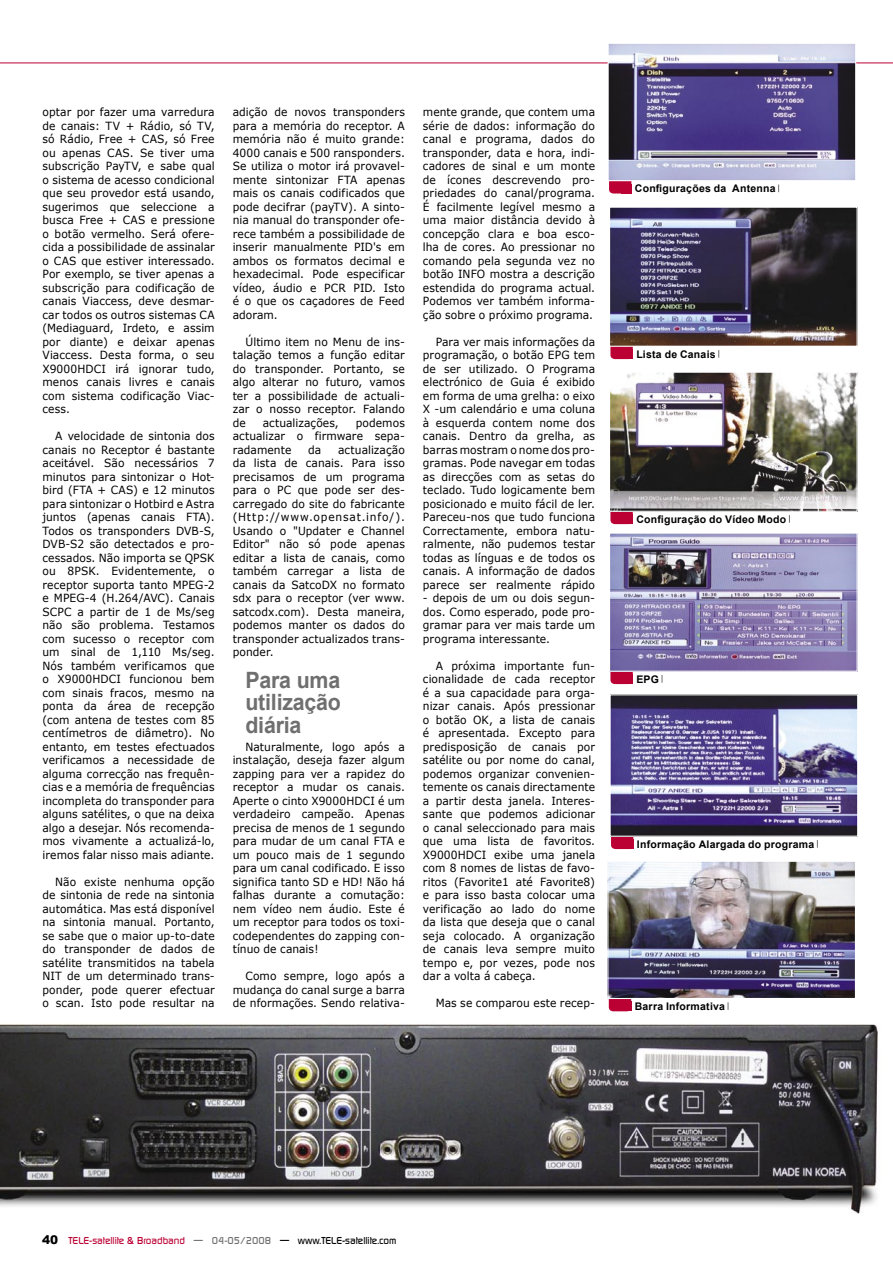
<style>
.page{position:relative;width:893px;height:1263px;background:#fff}
.page>*{position:absolute;margin:0;border:0;box-sizing:border-box;transform-origin:0 0}
.Subtitel{font:700 22.5px "Arial";letter-spacing:-.01em;color:#6f6f6f;scale:.95 1}
.Text{font:11.25px/13.5px "Verdana";letter-spacing:.005em;color:#000;text-align:justify;scale:.95 1}
.Bilduntertitel{font:700 10.5px "Arial";letter-spacing:.02em;color:#000}
.t1{font:500 9.75px "Digital";color:#bb0034}
.s1{font-family:"Arial";font-weight:900;font-size:12px;color:#000}
.s2{color:#6f6f6f}
.s3{color:#000}
</style>
<div class="page">
<img style="left:0;top:1024px;width:878px;height:190px">
<hr style="left:0;top:63px;width:893px;height:1px;background:#bb0034">
<svg style="left:609px;top:999px;width:22px;height:12px"></svg>
<div style="left:621px;top:1001px;width:10px;height:10px;background:#bb0034"></div>
<svg style="left:609px;top:181px;width:22px;height:13px"></svg>
<div style="left:621px;top:184px;width:10px;height:10px;background:#bb0034"></div>
<img style="left:610px;top:45px;width:244px;height:134px">
<div style="left:608px;top:43px;width:248px;height:138px;border:1px solid #fff"></div>
<svg style="left:610px;top:347px;width:23px;height:12px"></svg>
<div style="left:623px;top:349px;width:10px;height:10px;background:#bb0034"></div>
<img style="left:611px;top:209px;width:245px;height:136px">
<div style="left:609px;top:207px;width:249px;height:140px;border:1px solid #fff"></div>
<svg style="left:610px;top:672px;width:23px;height:12px"></svg>
<div style="left:623px;top:674px;width:10px;height:10px;background:#bb0034"></div>
<img style="left:611px;top:534px;width:245px;height:136px">
<div style="left:609px;top:532px;width:249px;height:140px;border:1px solid #fff"></div>
<svg style="left:611px;top:837px;width:22px;height:12px"></svg>
<div style="left:623px;top:839px;width:10px;height:10px;background:#bb0034"></div>
<img style="left:612px;top:696px;width:244px;height:139px">
<div style="left:610px;top:694px;width:248px;height:143px;border:1px solid #fff"></div>
<img style="left:609px;top:863px;width:245px;height:134px">
<div style="left:607px;top:861px;width:249px;height:138px;border:1px solid #fff"></div>
<svg style="left:610px;top:512px;width:23px;height:12px"></svg>
<div style="left:623px;top:514px;width:10px;height:10px;background:#bb0034"></div>
<img style="left:611px;top:374px;width:245px;height:136px">
<div style="left:609px;top:372px;width:249px;height:140px;border:1px solid #fff"></div>
<p class="Text" style="left:43px;top:105px;width:183px">optar por fazer uma varredura de canais: TV + Rádio, só TV, só Rádio, Free + CAS, só Free ou apenas CAS. Se tiver uma subscrição PayTV, e sabe qual o sistema de acesso condicional que seu provedor está usando, sugerimos que seleccione a busca Free + CAS e pressione o botão vermelho. Será ofere&shy;cida a possibilidade de assinalar o CAS que estiver interessado.<br>Por exemplo, se tiver apenas a subscrição para codificação de canais Viaccess, deve desmar&shy;car todos os outros sistemas CA (Mediaguard, Irdeto, e assim por diante) e deixar apenas Viaccess. Desta forma, o seu X9000HDCI irá ignorar tudo, menos canais livres e canais com sistema codificação Viac&shy;cess.</p>
<p class="Text" style="left:43px;top:429px;width:183px;text-indent:13px">A velocidade de sintonia dos canais no Receptor é bastante aceitável. São necessários 7 minutos para sintonizar o Hot&shy;bird (FTA + CAS) e 12 minutos para sintonizar o Hotbird e Astra juntos (apenas canais FTA).<br>Todos os transponders DVB-S, DVB-S2 são detectados e pro&shy;cessados. Não importa se QPSK ou 8PSK. Evidentemente, o receptor suporta tanto MPEG-2 e MPEG-4 (H.264/AVC). Canais SCPC a partir de 1 de Ms/seg não são problema. Testamos com sucesso o receptor com um sinal de 1,110 Ms/seg.<br>Nós também verificamos que o X9000HDCI funcionou bem com sinais fracos, mesmo na ponta da área de recepção (com antena de testes com 85 centímetros de diâmetro). No entanto, em testes efectuados verificamos a necessidade de alguma correcção nas frequên&shy;cias e a memória de frequências incompleta do transponder para alguns satélites, o que na deixa algo a desejar. Nós recomenda&shy;mos vivamente a actualizá-lo, iremos falar nisso mais adiante.</p>
<p class="Text" style="left:43px;top:875px;width:183px;text-indent:13px">Não existe nenhuma opção de sintonia de rede na sintonia automática. Mas está disponível na sintonia manual. Portanto, se sabe que o maior up-to-date do transponder de dados de satélite transmitidos na tabela NIT de um determinado trans&shy;ponder, pode querer efectuar o scan. Isto pode resultar na</p>
<p class="Text" style="left:233px;top:105px;width:183px">adição de novos transponders para a memória do receptor. A memória não é muito grande:<br>4000 canais e 500 ransponders.<br>Se utiliza o motor irá provavel&shy;mente sintonizar FTA apenas mais os canais codificados que pode decifrar (payTV). A sinto&shy;nia manual do transponder ofe&shy;rece também a possibilidade de inserir manualmente PID's em ambos os formatos decimal e hexadecimal. Pode especificar vídeo, áudio e PCR PID. Isto é o que os caçadores de Feed adoram.</p>
<p class="Text" style="left:233px;top:335px;width:183px;text-indent:13px">Último item no Menu de ins&shy;talação temos a função editar do transponder. Portanto, se algo alterar no futuro, vamos ter a possibilidade de actuali&shy;zar o nosso receptor. Falando de</p>
<p class="Text" style="left:263px;top:416px;width:82px">actualizações,</p>
<p class="Text" style="left:233px;top:416px;width:183px;text-indent:123px">podemos actualizar o firmware sepa&shy;radamente</p>
<p class="Text" style="left:233px;top:443px;width:183px;text-indent:105px">actualização da lista de canais. Para isso precisamos de um programa para o PC que pode ser des&shy;carregado do site do fabricante (Http://www.opensat.info/).<br>Usando o "Updater e Channel Editor" não só pode apenas editar a lista de canais, como também carregar a lista de canais da SatcoDX no formato sdx para o receptor (ver www. satcodx.com). Desta maneira, podemos manter os dados do transponder actualizados trans&shy;ponder.</p>
<p class="Subtitel" style="left:245px;top:665px;width:101px">Para uma</p>
<p class="Subtitel" style="left:245px;top:688px;width:102px">utilização</p>
<p class="Subtitel" style="left:245px;top:710px;width:60px">diária</p>
<p class="Text" style="left:233px;top:740px;width:183px;text-indent:13px">Naturalmente, logo após a instalação, deseja fazer algum zapping para ver a rapidez do receptor a mudar os canais.<br>Aperte o cinto X9000HDCI é um verdadeiro campeão. Apenas precisa de menos de 1 segundo para mudar de um canal FTA e um pouco mais de 1 segundo para um canal codificado. E isso significa tanto SD e HD! Não há falhas durante a comutação: nem vídeo nem áudio. Este é um receptor para todos os toxi&shy;codependentes do zapping con&shy;tínuo de canais!</p>
<p class="Text" style="left:233px;top:969px;width:183px;text-indent:13px">Como sempre, logo após a mudança do canal surge a barra de nformações. Sendo relativa-</p>
<p class="Text" style="left:308px;top:443px;width:15px">da</p>
<p class="Text" style="left:423px;top:105px;width:183px">mente grande, que contem uma série de dados: informação do canal e programa, dados do transponder, data e hora, indi&shy;cadores de sinal e um monte de ícones descrevendo pro&shy;priedades do canal/programa.<br>É facilmente legível mesmo a uma maior distância devido à concepção clara e boa esco&shy;lha de cores. Ao pressionar no comando pela segunda vez no botão INFO mostra a descrição estendida do programa actual.<br>Podemos ver também informa&shy;ção sobre o próximo programa.</p>
<p class="Text" style="left:423px;top:335px;width:183px;text-indent:13px">Para ver mais informações da programação, o botão EPG tem de ser utilizado. O Programa electrónico de Guia é exibido em forma de uma grelha: o eixo X -um calendário e uma coluna à esquerda contem nome dos canais. Dentro da grelha, as barras mostram o nome dos pro&shy;gramas. Pode navegar em todas as direcções com as setas do teclado. Tudo logicamente bem posicionado e muito fácil de ler.<br>Pareceu-nos que tudo funciona Correctamente, embora natu&shy;ralmente, não pudemos testar todas as línguas e de todos os canais. A informação de dados parece ser realmente rápido</p>
<p class="Text" style="left:423px;top:591px;width:183px">- depois de um ou dois segun&shy;dos. Como esperado, pode pro&shy;gramar para ver mais tarde um programa interessante.</p>
<p class="Text" style="left:423px;top:659px;width:183px;text-indent:13px">A próxima importante fun&shy;cionalidade de cada receptor é a sua capacidade para orga&shy;nizar canais. Após pressionar o botão OK, a lista de canais é apresentada. Excepto para predisposição de canais por satélite ou por nome do canal, podemos organizar convenien&shy;temente os canais directamente a partir desta janela. Interes&shy;sante que podemos adicionar o canal seleccionado para mais que uma lista de favoritos.<br>X9000HDCI exibe uma janela com 8 nomes de listas de favo&shy;ritos (Favorite1 até Favorite8) e para isso basta colocar uma verificação ao lado do nome da lista que deseja que o canal seja colocado. A organização de canais leva sempre muito tempo e, por vezes, pode nos dar a volta á cabeça.</p>
<p class="Text" style="left:436px;top:996px;width:169px">Mas se comparou este recep-</p>
<p class="Bilduntertitel" style="left:635px;top:182px;width:142px">Configurações da Antenna</p>
<p class="Bilduntertitel" style="left:636px;top:347px;width:81px">Lista de Canais</p>
<p class="Bilduntertitel" style="left:636px;top:512px;width:151px">Configuração do Vídeo Modo</p>
<p class="Bilduntertitel" style="left:636px;top:672px;width:24px">EPG</p>
<p class="Bilduntertitel" style="left:637px;top:837px;width:179px">Informação Alargada do programa</p>
<p class="Bilduntertitel" style="left:635px;top:999px;width:92px">Barra Informativa</p>
<p class="t1" style="left:42px;top:1235px;width:356px"><span class="s1">40</span> TELE-satellite &amp; Broadband <span class="s2">— 04-05/2008</span> <span class="s3">— www.TELE-satellite.com</span></p>
</div>
